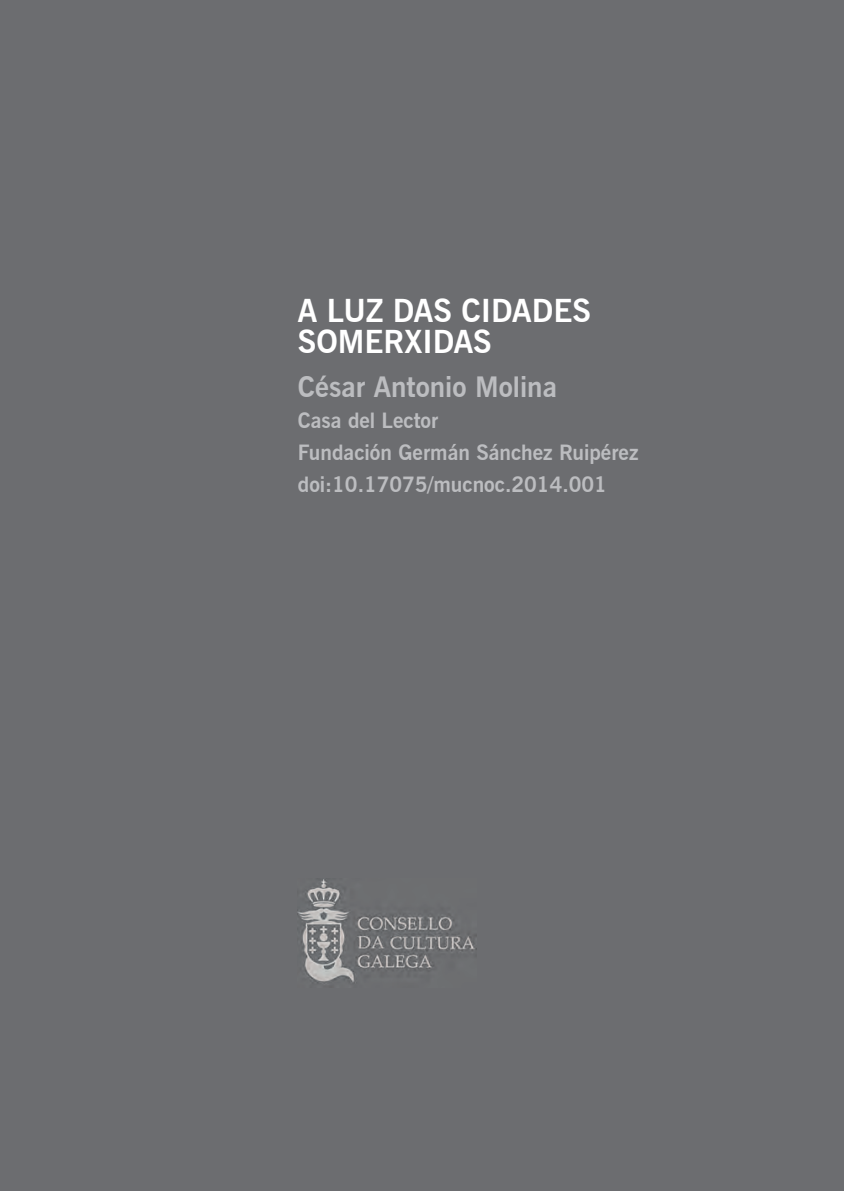
<style>
.page{position:relative;width:844px;height:1191px;background:#fff}
.page>*{position:absolute;margin:0;border:0;box-sizing:border-box;transform-origin:0 0}
.t1{font:700 31.5px/31.5px "News Gothic BT";color:#fff}
.t2{font:700 28px "News Gothic BT";color:#bcbdc0}
.t3{font:700 21px/31.5px "News Gothic BT";color:#bcbdc0}
</style>
<div class="page">
<div style="left:0;top:0;width:843px;height:1191px;background:#6c6d70"></div>
<img style="left:298px;top:879px;width:178px;height:104px">
<h1 class="t1" style="left:298px;top:294px;width:294px">A LUZ DAS CIDADES<br>SOMERXIDAS</h1>
<h2 class="t2" style="left:298px;top:370px;width:260px">César Antonio Molina</h2>
<p class="t3" style="left:298px;top:405px;width:342px">Casa del Lector<br>Fundación Germán Sánchez Ruipérez doi:10.17075/mucnoc.2014.001</p>
</div>
